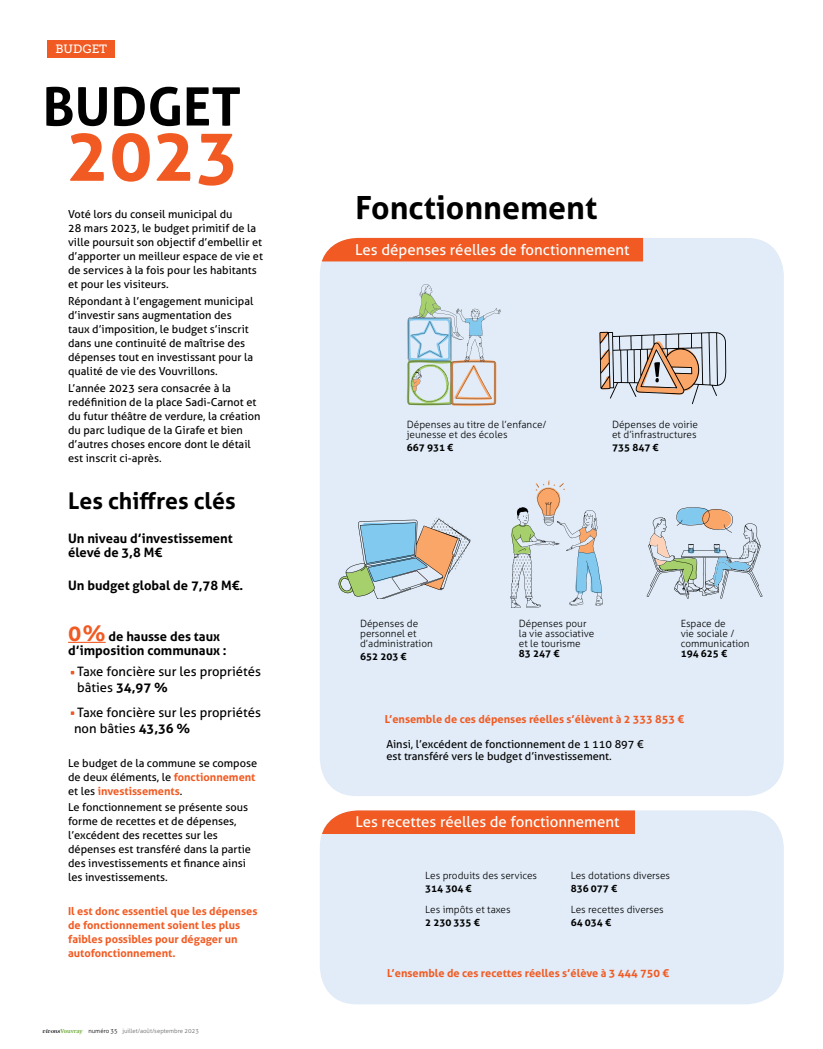
<style>
.page{position:relative;width:823px;height:1049px;background:#fff}
.page>*{position:absolute;margin:0;border:0;box-sizing:border-box;transform-origin:0 0}
.t1{font:700 72px "Aller";color:#f15a22}
.t2{font:700 53px "Aller";color:#000}
.t3{font:700 32px "Aller";color:#000}
.t4{font:700 23px "Aller";color:#000}
.t5{font:15px "Aller";color:#fff}
.t6{font:700 13px/14px "Aller";color:#000}
.t7{font:13px/16px "Aller";color:#000}
.t8{font:12px "Museo Slab 500";color:#fff}
.t9{font:11px/14px "Aller";color:#000}
.t10{font:700 11px/14px "Aller";color:#f15a22}
.t11{font:300 10px/10px "Aller";color:#000}
.t12{font:700 10px "Aller";color:#000}
.t13{font:300 6px "Aller";color:#636466}
.s1{font-size:22px;color:#f15a22}
.s2{font-weight:700}
.s3{font-weight:700;color:#f15a22}
.s4{font-family:"Tiffany";font-weight:400;font-style:italic;color:#000}
.s5{font-family:"Cambria";font-weight:700;color:#76b043}
.s6{color:#000}
</style>
<div class="page">
<div style="left:319px;top:238px;width:464px;height:558px;background:#e1ecf8;border-radius:37px"></div>
<div style="left:319px;top:810px;width:464px;height:194px;background:#e1ecf8;border-radius:37px"></div>
<div style="left:322px;top:238px;width:320px;height:23px;background:#f15a22"></div>
<div style="left:47px;top:40px;width:68px;height:18px;background:#f15a22"></div>
<hr style="left:68px;top:642px;width:38px;height:1px;background:#f15a22">
<svg style="left:70px;top:670px;width:5px;height:5px"></svg>
<svg style="left:70px;top:711px;width:5px;height:4px"></svg>
<svg style="left:406px;top:284px;width:94px;height:122px"></svg>
<svg style="left:338px;top:517px;width:132px;height:82px"></svg>
<svg style="left:510px;top:480px;width:92px;height:128px"></svg>
<svg style="left:646px;top:507px;width:116px;height:92px"></svg>
<svg style="left:599px;top:332px;width:126px;height:72px"></svg>
<svg style="left:322px;top:810px;width:312px;height:24px;background:#f1612c"></svg>
<p class="t8" style="left:55px;top:42px;width:53px">BUDGET</p>
<h2 class="t2" style="left:43px;top:74px;width:200px">BUDGET</h2>
<h1 class="t1" style="left:66px;top:111px;width:174px">2023</h1>
<p class="t9" style="left:68px;top:207px;width:196px">Voté lors du conseil municipal du<br>28 mars 2023, le budget primitif de la ville poursuit son objectif d’embellir et d’apporter un meilleur espace de vie et de services à la fois pour les habitants et pour les visiteurs.</p>
<p class="t9" style="left:68px;top:294px;width:187px">Répondant à l’engagement municipal d’investir sans augmentation des taux d’imposition, le budget s’inscrit dans une continuité de maîtrise des dépenses tout en investissant pour la qualité de vie des Vouvrillons.</p>
<p class="t9" style="left:68px;top:381px;width:194px">L’année 2023 sera consacrée à la redéfinition de la place Sadi-Carnot et du futur théâtre de verdure, la création du parc ludique de la Girafe et bien d’autres choses encore dont le détail est inscrit ci-après.</p>
<h3 class="t4" style="left:68px;top:486px;width:169px">Les chiffres clés</h3>
<p class="t6" style="left:68px;top:531px;width:166px">Un niveau d’investissement élevé de 3,8 M€</p>
<p class="t6" style="left:68px;top:578px;width:177px">Un budget global de 7,78 M€.</p>
<p class="t6" style="left:68px;top:629px;width:160px"><span class="s1">0%</span> de hausse des taux d’imposition communaux :</p>
<p class="t7" style="left:77px;top:664px;width:185px;text-indent:-6px"><sup>.</sup> Taxe foncière sur les propriétés bâties <span class="s2">34,97 %</span></p>
<p class="t7" style="left:71px;top:704px;width:191px"><sup>.</sup> Taxe foncière sur les propriétés non bâties <span class="s2">43,36 %</span></p>
<p class="t9" style="left:68px;top:756px;width:190px">Le budget de la commune se compose de deux éléments, le <span class="s3">fonctionnement </span>et les <span class="s3">investissements</span>.</p>
<p class="t9" style="left:68px;top:800px;width:184px">Le fonctionnement se présente sous forme de recettes et de dépenses, l’excédent des recettes sur les dépenses est transféré dans la partie des investissements et finance ainsi les investissements.</p>
<p class="t10" style="left:68px;top:904px;width:191px">Il est donc essentiel que les dépenses de fonctionnement soient les plus faibles possibles pour dégager un autofonctionnement.</p>
<p class="t13" style="left:43px;top:1027px;width:158px"><span class="s4">vivons</span><span class="s5">Vouvray</span> <span class="s6">numéro 35</span> juillet/août/septembre 2023</p>
<h3 class="t3" style="left:355px;top:188px;width:243px">Fonctionnement</h3>
<h3 class="t5" style="left:355px;top:240px;width:275px">Les dépenses réelles de fonctionnement</h3>
<p class="t11" style="left:406px;top:419px;width:141px">Dépenses au titre de l’enfance/ jeunesse et des écoles</p>
<p class="t12" style="left:406px;top:441px;width:48px">667 931 €</p>
<p class="t11" style="left:611px;top:419px;width:87px">Dépenses de voirie et d’infrastructures</p>
<p class="t12" style="left:611px;top:441px;width:48px">735 847 €</p>
<p class="t11" style="left:360px;top:618px;width:74px">Dépenses de personnel et d’administration</p>
<p class="t12" style="left:360px;top:650px;width:48px">652 203 €</p>
<p class="t11" style="left:518px;top:618px;width:77px">Dépenses pour la vie associative et le tourisme</p>
<p class="t12" style="left:518px;top:647px;width:42px">83 247 €</p>
<p class="t11" style="left:680px;top:618px;width:70px">Espace de<br>vie sociale / communication</p>
<p class="t12" style="left:680px;top:647px;width:48px">194 625 €</p>
<p class="t10" style="left:384px;top:712px;width:300px">L’ensemble de ces dépenses réelles s’élèvent à 2 333 853 €</p>
<p class="t9" style="left:386px;top:738px;width:259px;line-height:11.8px">Ainsi, l’excédent de fonctionnement de 1 110 897 € est transféré vers le budget d’investissement.</p>
<h3 class="t5" style="left:355px;top:813px;width:265px">Les recettes réelles de fonctionnement</h3>
<p class="t11" style="left:425px;top:870px;width:113px">Les produits des services</p>
<p class="t12" style="left:425px;top:882px;width:48px">314 304 €</p>
<p class="t11" style="left:425px;top:905px;width:87px">Les impôts et taxes</p>
<p class="t12" style="left:425px;top:916px;width:56px">2 230 335 €</p>
<p class="t11" style="left:570px;top:870px;width:101px">Les dotations diverses</p>
<p class="t12" style="left:570px;top:882px;width:48px">836 077 €</p>
<p class="t11" style="left:570px;top:905px;width:94px">Les recettes diverses</p>
<p class="t12" style="left:570px;top:916px;width:42px">64 034 €</p>
<p class="t10" style="left:387px;top:966px;width:283px">L’ensemble de ces recettes réelles s’élève à 3 444 750 €</p>
</div>
